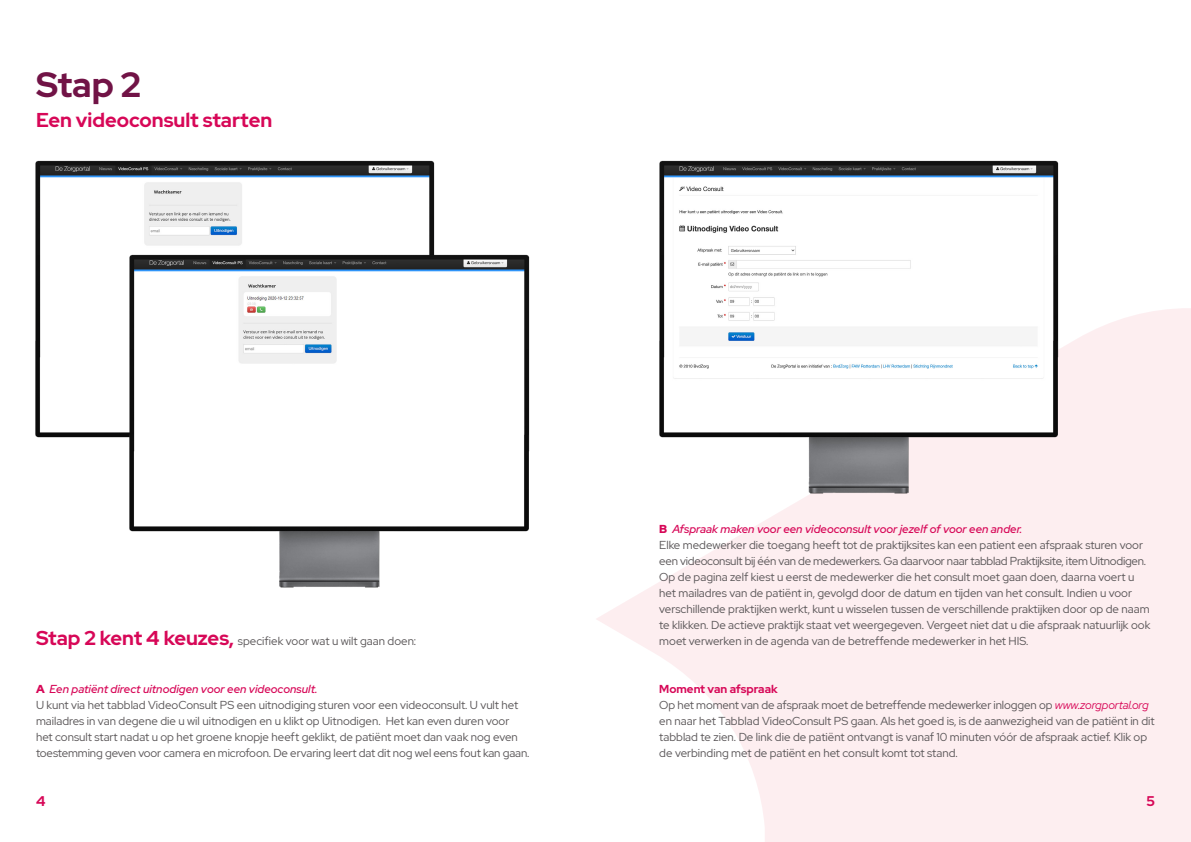
<style>
.page{position:relative;width:1191px;height:842px;background:#fff}
.page>*{position:absolute;margin:0;border:0;box-sizing:border-box;transform-origin:0 0}
.t1{font:700 35px "Red Hat Display";color:#711346}
.t2{font:700 20px "Red Hat Display";color:#d70757}
.t3{font:700 14px "Red Hat Display";color:#d70757}
.t4{font:11.5px/16px "Red Hat Display";color:#595557}
.s1{font-weight:700;font-size:20px;color:#d70757}
.s2{font-weight:900;color:#d70757}
.s3{font-weight:500;font-style:italic;color:#d70757}
.s4{font-weight:700;color:#d70757}
.s5{font-style:italic;color:#d70757}
</style>
<div class="page">
<div style="left:764px;top:308px;width:427px;height:534px;background:#fdeef0"></div>
<svg style="left:597px;top:521px;width:167px;height:295px"></svg>
<img style="left:35px;top:160px;width:400px;height:278px">
<img style="left:125px;top:247px;width:405px;height:341px">
<img style="left:659px;top:160px;width:404px;height:341px">
<h1 class="t1" style="left:36px;top:61px;width:106px">Stap 2</h1>
<h2 class="t2" style="left:36px;top:106px;width:238px">Een videoconsult starten</h2>
<p class="t4" style="left:36px;top:633px;width:382px"><span class="s1">Stap 2 kent 4 keuzes,</span> specifiek voor wat u wilt gaan doen:</p>
<p class="t4" style="left:36px;top:681px;width:495px"><span class="s2">A</span> <span class="s3">Een patiënt direct uitnodigen voor een videoconsult.<br></span>U kunt via het tabblad VideoConsult PS een uitnodiging sturen voor een videoconsult. U vult het mailadres in van degene die u wil uitnodigen en u klikt op Uitnodigen. Het kan even duren voor<br>het consult start nadat u op het groene knopje heeft geklikt, de patiënt moet dan vaak nog even toestemming geven voor camera en microfoon. De ervaring leert dat dit nog wel eens fout kan gaan.</p>
<p class="t4" style="left:659px;top:521px;width:492px"><span class="s2">B</span> <span class="s3">Afspraak maken voor een videoconsult voor jezelf of voor een ander.<br></span>Elke medewerker die toegang heeft tot de praktijksites kan een patient een afspraak sturen voor een videoconsult bij één van de medewerkers. Ga daarvoor naar tabblad Praktijksite, item Uitnodigen.<br>Op de pagina zelf kiest u eerst de medewerker die het consult moet gaan doen, daarna voert u het mailadres van de patiënt in, gevolgd door de datum en tijden van het consult. Indien u voor verschillende praktijken werkt, kunt u wisselen tussen de verschillende praktijken door op de naam te klikken. De actieve praktijk staat vet weergegeven. Vergeet niet dat u die afspraak natuurlijk ook moet verwerken in de agenda van de betreffende medewerker in het HIS.</p>
<p class="t4" style="left:659px;top:681px;width:497px"><span class="s4">Moment van afspraak<br></span>Op het moment van de afspraak moet de betreffende medewerker inloggen op <span class="s5">www.zorgportal.org </span>en naar het Tabblad VideoConsult PS gaan. Als het goed is, is de aanwezigheid van de patiënt in dit tabblad te zien. De link die de patiënt ontvangt is vanaf 10 minuten vóór de afspraak actief. Klik op de verbinding met de patiënt en het consult komt tot stand.</p>
<p class="t3" style="left:36px;top:792px;width:11px">4</p>
<p class="t3" style="left:1146px;top:792px;width:10px">5</p>
</div>
